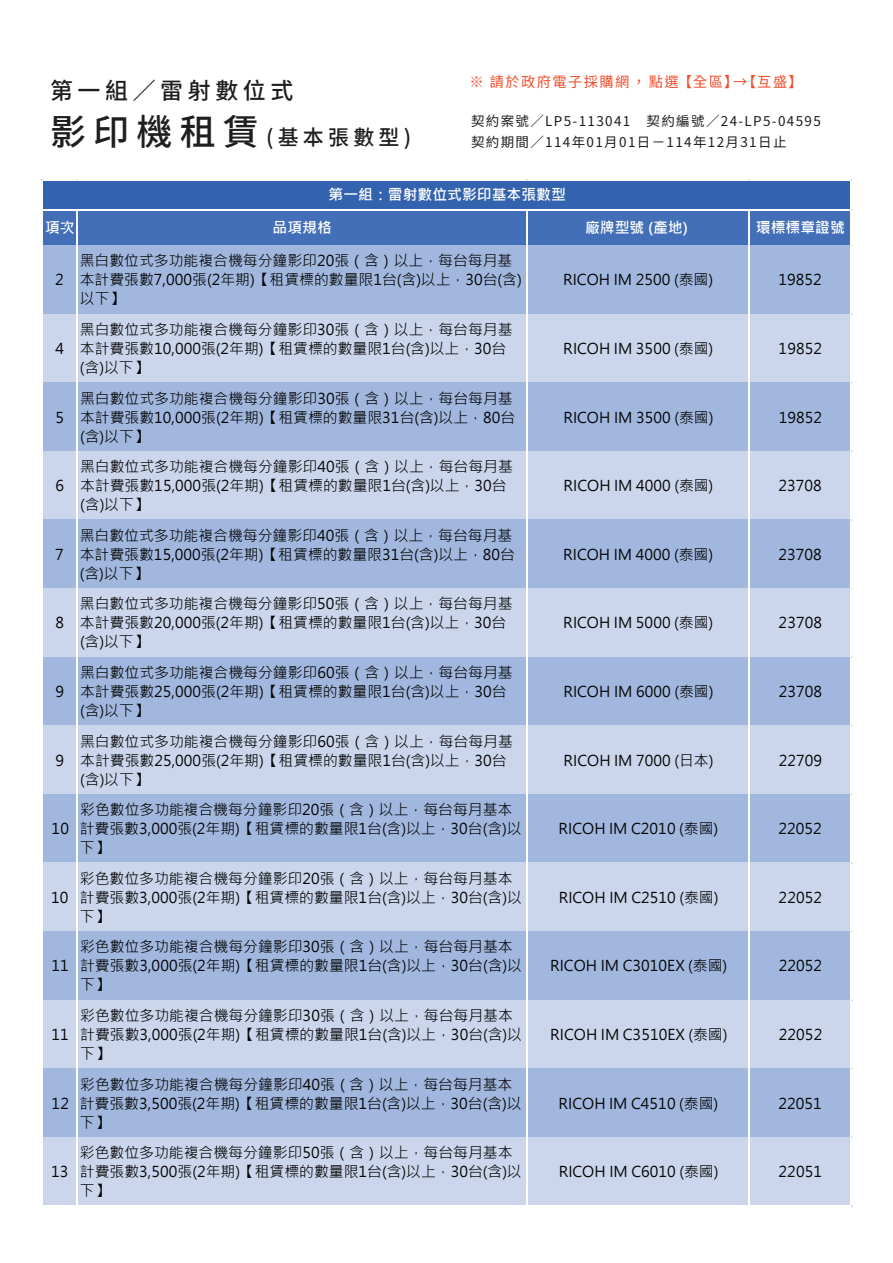
<style>
.page{position:relative;width:893px;height:1263px;background:#fff}
.page>*{position:absolute;margin:0;border:0;box-sizing:border-box;transform-origin:0 0}
.t1{font:500 22.95px "Noto Sans CJ Ktc";letter-spacing:.2em;color:#1d1e1d}
.t2{font:500 21px "Noto Sans CJ Ktc";letter-spacing:.2em;color:#1d1e1d}
.t3{font:14.85px/18.9px "Microsoft Jheng Hei";color:#030303}
.t4{font:700 14.85px "Microsoft Jheng Hei";color:#fff}
.t5{font:14.25px "Noto Sans CJ Ktc";letter-spacing:.1em;color:#f04c2a}
.t6{font:13.5px/20.7px "Noto Sans CJ Ktc";letter-spacing:.1em;color:#1d1e1d}
.s1{font-size:36px}
</style>
<div class="page">
<div style="left:42px;top:180px;width:809px;height:30px;background:#3362ae"></div>
<div style="left:42px;top:210px;width:809px;height:36px;background:#426fb7"></div>
<div style="left:42px;top:245px;width:809px;height:70px;background:#a1b7de"></div>
<div style="left:42px;top:314px;width:809px;height:69px;background:#cbd6ec"></div>
<div style="left:42px;top:383px;width:809px;height:69px;background:#a1b7de"></div>
<div style="left:42px;top:451px;width:809px;height:69px;background:#cbd6ec"></div>
<div style="left:42px;top:520px;width:809px;height:69px;background:#a1b7de"></div>
<div style="left:42px;top:588px;width:809px;height:69px;background:#cbd6ec"></div>
<div style="left:42px;top:657px;width:809px;height:69px;background:#a1b7de"></div>
<div style="left:42px;top:726px;width:809px;height:69px;background:#cbd6ec"></div>
<div style="left:42px;top:794px;width:809px;height:69px;background:#a1b7de"></div>
<div style="left:42px;top:863px;width:809px;height:69px;background:#cbd6ec"></div>
<div style="left:42px;top:931px;width:809px;height:69px;background:#a1b7de"></div>
<div style="left:42px;top:1000px;width:809px;height:69px;background:#cbd6ec"></div>
<div style="left:42px;top:1068px;width:809px;height:70px;background:#a1b7de"></div>
<div style="left:42px;top:1137px;width:809px;height:69px;background:#cbd6ec"></div>
<hr style="left:42px;top:1206px;width:809px;height:1px;background:#3362ae">
<hr style="left:42px;top:180px;width:809px;height:1px;background:#fff">
<hr style="left:42px;top:209px;width:809px;height:1px;background:#fff">
<hr style="left:42px;top:1205px;width:809px;height:1px;background:#fff">
<hr style="left:42px;top:180px;width:1px;height:1026px;background:#fff">
<hr style="left:76px;top:210px;width:1px;height:996px;background:#fff">
<hr style="left:526px;top:210px;width:1px;height:996px;background:#fff">
<hr style="left:748px;top:210px;width:1px;height:996px;background:#fff">
<hr style="left:850px;top:180px;width:1px;height:1026px;background:#fff">
<h1 class="t1" style="left:50px;top:77px;width:245px">第一組／雷射數位式</h1>
<h2 class="t2" style="left:50px;top:125px;width:363px"><span class="s1">影印機租賃</span> (基本張數型)</h2>
<p class="t5" style="left:469px;top:74px;width:335px">※ 請於政府電子採購網 ， 點選 【全區】→【互盛】</p>
<p class="t6" style="left:471px;top:111px;width:351px">契約案號／LP5-113041　契約編號／24-LP5-04595契約期間／114年01月01日－114年12月31日止</p>
<p class="t4" style="left:329px;top:185px;width:239px">第一組：雷射數位式影印基本張數型</p>
<p class="t4" style="left:45px;top:218px;width:31px">項次</p>
<p class="t4" style="left:273px;top:218px;width:61px">品項規格</p>
<p class="t4" style="left:585px;top:218px;width:104px">廠牌型號 (產地)</p>
<p class="t4" style="left:756px;top:218px;width:90px">環標標章證號</p>
<p class="t3" style="left:55px;top:270px;width:10px">2</p>
<p class="t3" style="left:80px;top:251px;width:444px">黑白數位式多功能複合機每分鐘影印20張（含）以上，每台每月基本計費張數7,000張(2年期)【租賃標的數量限1台(含)以上，30台(含)以下】</p>
<p class="t3" style="left:563px;top:270px;width:152px">RICOH IM 2500 (泰國)</p>
<p class="t3" style="left:778px;top:270px;width:45px">19852</p>
<p class="t3" style="left:55px;top:339px;width:10px">4</p>
<p class="t3" style="left:80px;top:320px;width:434px">黑白數位式多功能複合機每分鐘影印30張（含）以上，每台每月基本計費張數10,000張(2年期)【租賃標的數量限1台(含)以上，30台(含)以下】</p>
<p class="t3" style="left:563px;top:339px;width:152px">RICOH IM 3500 (泰國)</p>
<p class="t3" style="left:779px;top:339px;width:45px">19852</p>
<p class="t3" style="left:55px;top:408px;width:10px">5</p>
<p class="t3" style="left:80px;top:389px;width:437px">黑白數位式多功能複合機每分鐘影印30張（含）以上，每台每月基本計費張數10,000張(2年期)【租賃標的數量限31台(含)以上，80台(含)以下】</p>
<p class="t3" style="left:563px;top:408px;width:152px">RICOH IM 3500 (泰國)</p>
<p class="t3" style="left:779px;top:408px;width:45px">19852</p>
<p class="t3" style="left:56px;top:476px;width:10px">6</p>
<p class="t3" style="left:80px;top:457px;width:434px">黑白數位式多功能複合機每分鐘影印40張（含）以上，每台每月基本計費張數15,000張(2年期)【租賃標的數量限1台(含)以上，30台(含)以下】</p>
<p class="t3" style="left:563px;top:476px;width:151px">RICOH IM 4000 (泰國)</p>
<p class="t3" style="left:778px;top:476px;width:45px">23708</p>
<p class="t3" style="left:55px;top:545px;width:10px">7</p>
<p class="t3" style="left:80px;top:526px;width:437px">黑白數位式多功能複合機每分鐘影印40張（含）以上，每台每月基本計費張數15,000張(2年期)【租賃標的數量限31台(含)以上，80台(含)以下】</p>
<p class="t3" style="left:563px;top:545px;width:152px">RICOH IM 4000 (泰國)</p>
<p class="t3" style="left:778px;top:545px;width:45px">23708</p>
<p class="t3" style="left:55px;top:613px;width:10px">8</p>
<p class="t3" style="left:80px;top:594px;width:434px">黑白數位式多功能複合機每分鐘影印50張（含）以上，每台每月基本計費張數20,000張(2年期)【租賃標的數量限1台(含)以上，30台(含)以下】</p>
<p class="t3" style="left:563px;top:613px;width:152px">RICOH IM 5000 (泰國)</p>
<p class="t3" style="left:779px;top:613px;width:45px">23708</p>
<p class="t3" style="left:55px;top:682px;width:10px">9</p>
<p class="t3" style="left:80px;top:663px;width:434px">黑白數位式多功能複合機每分鐘影印60張（含）以上，每台每月基本計費張數25,000張(2年期)【租賃標的數量限1台(含)以上，30台(含)以下】</p>
<p class="t3" style="left:563px;top:682px;width:152px">RICOH IM 6000 (泰國)</p>
<p class="t3" style="left:779px;top:682px;width:45px">23708</p>
<p class="t3" style="left:56px;top:751px;width:10px">9</p>
<p class="t3" style="left:80px;top:732px;width:434px">黑白數位式多功能複合機每分鐘影印60張（含）以上，每台每月基本計費張數25,000張(2年期)【租賃標的數量限1台(含)以上，30台(含)以下】</p>
<p class="t3" style="left:563px;top:751px;width:152px">RICOH IM 7000 (日本)</p>
<p class="t3" style="left:779px;top:751px;width:45px">22709</p>
<p class="t3" style="left:52px;top:819px;width:19px">10</p>
<p class="t3" style="left:80px;top:800px;width:443px">彩色數位多功能複合機每分鐘影印20張（含）以上，每台每月基本計費張數3,000張(2年期)【租賃標的數量限1台(含)以上，30台(含)以下】</p>
<p class="t3" style="left:559px;top:819px;width:161px">RICOH IM C2010 (泰國)</p>
<p class="t3" style="left:778px;top:819px;width:45px">22052</p>
<p class="t3" style="left:51px;top:888px;width:19px">10</p>
<p class="t3" style="left:80px;top:869px;width:443px">彩色數位多功能複合機每分鐘影印20張（含）以上，每台每月基本計費張數3,000張(2年期)【租賃標的數量限1台(含)以上，30台(含)以下】</p>
<p class="t3" style="left:559px;top:888px;width:161px">RICOH IM C2510 (泰國)</p>
<p class="t3" style="left:779px;top:888px;width:45px">22052</p>
<p class="t3" style="left:51px;top:956px;width:19px">11</p>
<p class="t3" style="left:80px;top:937px;width:443px">彩色數位多功能複合機每分鐘影印30張（含）以上，每台每月基本計費張數3,000張(2年期)【租賃標的數量限1台(含)以上，30台(含)以下】</p>
<p class="t3" style="left:550px;top:956px;width:179px">RICOH IM C3010EX (泰國)</p>
<p class="t3" style="left:779px;top:956px;width:45px">22052</p>
<p class="t3" style="left:52px;top:1025px;width:19px">11</p>
<p class="t3" style="left:80px;top:1006px;width:443px">彩色數位多功能複合機每分鐘影印30張（含）以上，每台每月基本計費張數3,000張(2年期)【租賃標的數量限1台(含)以上，30台(含)以下】</p>
<p class="t3" style="left:550px;top:1025px;width:179px">RICOH IM C3510EX (泰國)</p>
<p class="t3" style="left:779px;top:1025px;width:45px">22052</p>
<p class="t3" style="left:52px;top:1094px;width:19px">12</p>
<p class="t3" style="left:80px;top:1075px;width:443px">彩色數位多功能複合機每分鐘影印40張（含）以上，每台每月基本計費張數3,500張(2年期)【租賃標的數量限1台(含)以上，30台(含)以下】</p>
<p class="t3" style="left:559px;top:1094px;width:161px">RICOH IM C4510 (泰國)</p>
<p class="t3" style="left:778px;top:1094px;width:45px">22051</p>
<p class="t3" style="left:51px;top:1162px;width:19px">13</p>
<p class="t3" style="left:80px;top:1143px;width:443px">彩色數位多功能複合機每分鐘影印50張（含）以上，每台每月基本計費張數3,500張(2年期)【租賃標的數量限1台(含)以上，30台(含)以下】</p>
<p class="t3" style="left:559px;top:1162px;width:161px">RICOH IM C6010 (泰國)</p>
<p class="t3" style="left:779px;top:1162px;width:45px">22051</p>
</div>
